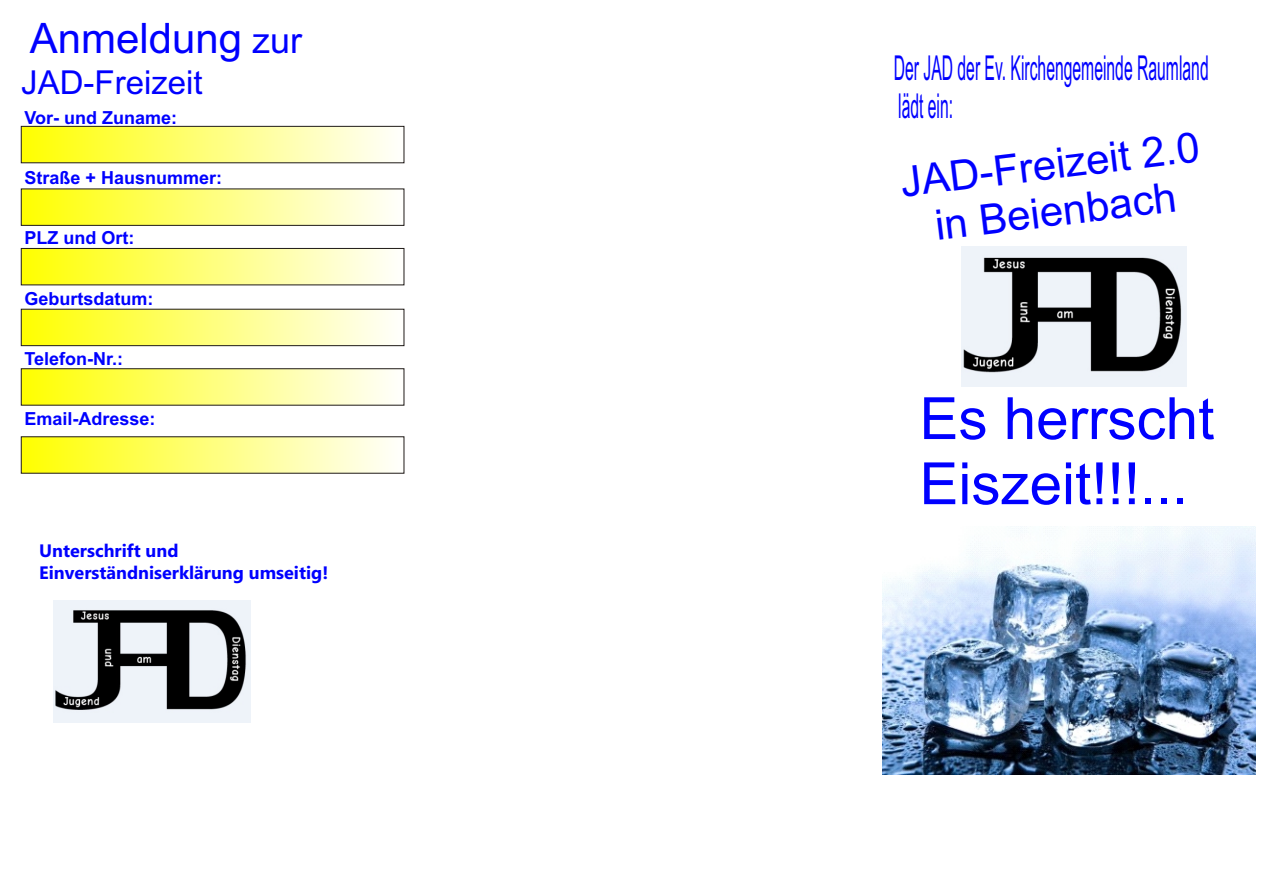
<style>
.page{position:relative;width:1263px;height:893px;background:#fff}
.page>*{position:absolute;margin:0;border:0;box-sizing:border-box;transform-origin:0 0}
.t1{font:58.35px/65.1px "Arial";color:#00f}
.t2{font:42px/47px "Arial";color:#00f;text-align:center}
.t3{font:34.35px/38.4px "Arial";color:#00f;scale:.46 1}
.t4{font:33px "Arial";color:#00f}
.t5{font:700 18px "Arial";color:#00f}
.t6{font:700 18px/22.5px "Ebrima";color:#00f}
.s1{font-size:36px}
</style>
<div class="page">
<svg style="left:21px;top:126px;width:383px;height:37px;background:#f4f479"></svg>
<svg style="left:21px;top:189px;width:383px;height:37px;background:#f5f57a"></svg>
<svg style="left:21px;top:248px;width:383px;height:37px;background:#f4f479"></svg>
<svg style="left:21px;top:309px;width:383px;height:37px;background:#f4f479"></svg>
<svg style="left:21px;top:368px;width:383px;height:37px;background:#f6f67a"></svg>
<svg style="left:21px;top:436px;width:383px;height:38px;background:#f2f279"></svg>
<img style="left:54px;top:600px;width:197px;height:123px">
<img style="left:882px;top:526px;width:373px;height:249px">
<img style="left:961px;top:247px;width:225px;height:140px">
<h2 class="t2" style="left:30px;top:19px;width:274px">Anmeldung <span class="s1">zur</span></h2>
<h3 class="t4" style="left:21px;top:70px;width:183px">JAD-Freizeit</h3>
<p class="t5" style="left:24px;top:111px;width:154px">Vor- und Zuname:</p>
<p class="t5" style="left:24px;top:171px;width:199px">Straße + Hausnummer:</p>
<p class="t5" style="left:24px;top:231px;width:111px">PLZ und Ort:</p>
<p class="t5" style="left:24px;top:292px;width:131px">Geburtsdatum:</p>
<p class="t5" style="left:24px;top:352px;width:100px">Telefon-Nr.:</p>
<p class="t5" style="left:24px;top:412px;width:133px">Email-Adresse:</p>
<p class="t6" style="left:39px;top:541px;width:290px">Unterschrift und<br>Einverständniserklärung umseitig!</p>
<h3 class="t3" style="left:894px;top:52px;width:686px">Der JAD der Ev. Kirchengemeinde Raumland lädt ein:</h3>
<h2 class="t2" style="left:898px;top:163px;width:303px;rotate:-7deg">JAD-Freizeit 2.0 in Beienbach</h2>
<h1 class="t1" style="left:919px;top:391px;width:296px">Es herrscht<br>Eiszeit!!!...</h1>
</div>
